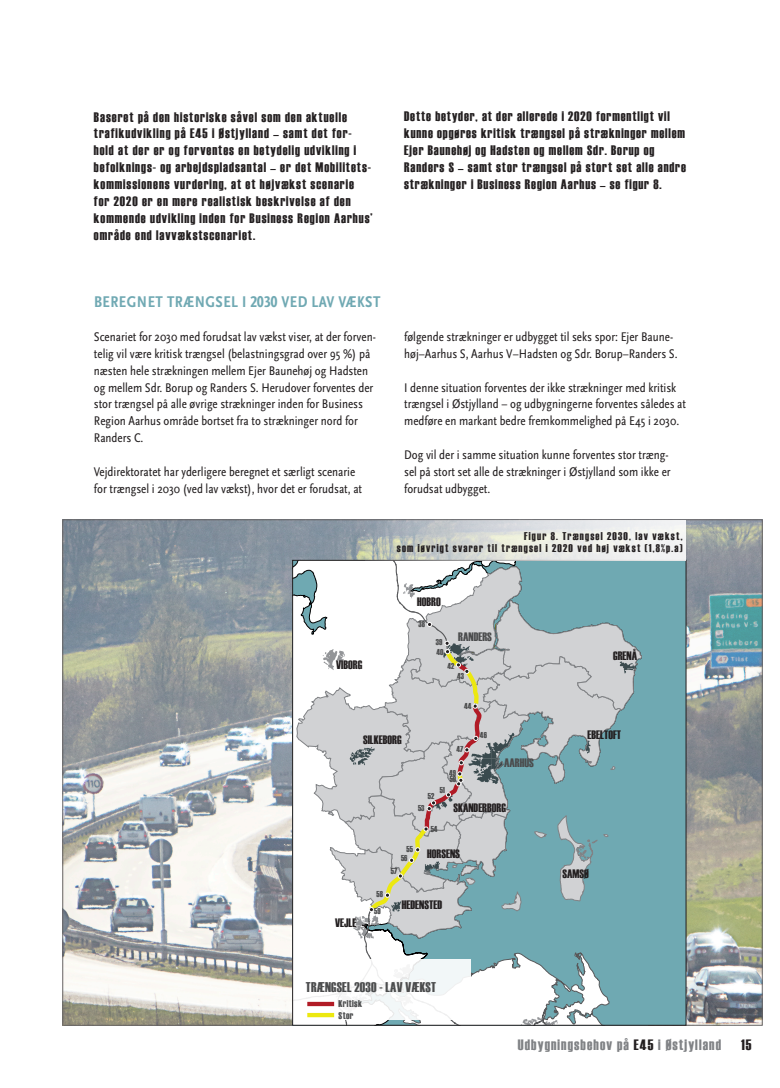
<style>
.page{position:relative;width:780px;height:1088px;background:#fff}
.page>*{position:absolute;margin:0;border:0;box-sizing:border-box;transform-origin:0 0}
.t1{font:700 condensed 16.25px "Scala Sans OT";letter-spacing:.03em;color:#70a9b3}
.t2{font:15px "Haettenschweiler";letter-spacing:.075em;color:#808285}
.t3{font:15px "Haettenschweiler";color:#231f20}
.t4{font:14.12px "Haettenschweiler";letter-spacing:.015em;color:#4b4c4d}
.t5{font:13.75px/16.9px "Haettenschweiler";letter-spacing:.07em;color:#231f20}
.t6{font:condensed 13.12px/16.9px "Scala Sans OT";color:#231f20}
.t7{font:12.25px "Haettenschweiler";color:#231f20}
.t8{font:12.25px "Haettenschweiler";color:#4b4c4d}
.t9{font:11.25px/11.2px "Haettenschweiler";letter-spacing:.105em;color:#231f20;text-align:right}
.t10{font:9.75px/11.8px "Haettenschweiler";letter-spacing:.04em;color:#4b4c4d}
.t11{font:8.62px/10px "Haettenschweiler";color:#4b4c4d}
.t12{font:condensed 8.62px "Scala Sans OT";color:#4b4c4d}
.s1{color:#231f20}
</style>
<div class="page">
<img style="left:65px;top:522px;width:695px;height:501px">
<div style="left:292px;top:560px;width:394px;height:465px;background:#6fa9b2"></div>
<svg style="left:292px;top:556px;width:349px;height:470px"></svg>
<div style="left:292px;top:959px;width:179px;height:61px;background:linear-gradient(to right,#fefdfc,#f7f9fa)"></div>
<hr style="left:307px;top:1013px;width:27px;height:4px;background:#ece810">
<hr style="left:307px;top:1002px;width:27px;height:4px;background:#b11b26">
<svg style="left:366px;top:520px;width:320px;height:40px"></svg>
<p class="t5" style="left:94px;top:108px;width:280px">Baseret på den historiske såvel som den aktuelle trafikudvikling på E45 i Østjylland – samt det for&shy;hold at der er og forventes en betydelig udvikling i befolknings- og arbejdspladsantal – er det Mobilitets&shy;kommissionens vurdering, at et højvækst scenarie for 2020 er en mere realistisk beskrivelse af den kommende udvikling inden for Business Region Aarhus’ område end lavvækstscenariet.</p>
<p class="t5" style="left:404px;top:108px;width:283px">Dette betyder, at der allerede i 2020 formentligt vil kunne opgøres kritisk trængsel på strækninger mellem Ejer Baunehøj og Hadsten og mellem Sdr. Borup og Randers S – samt stor trængsel på stort set alle andre strækninger i Business Region Aarhus – se figur 8.</p>
<p class="t1" style="left:94px;top:293px;width:288px">BEREGNET TRÆNGSEL I 2030 VED LAV VÆKST</p>
<p class="t6" style="left:94px;top:328px;width:283px">Scenariet for 2030 med forudsat lav vækst viser, at der forven&shy;telig vil være kritisk trængsel (belastningsgrad over 95 %) på næsten hele strækningen mellem Ejer Baunehøj og Hadsten og mellem Sdr. Borup og Randers S. Herudover forventes der stor trængsel på alle øvrige strækninger inden for Business Region Aarhus område bortset fra to strækninger nord for Randers C.</p>
<p class="t6" style="left:94px;top:463px;width:270px">Vejdirektoratet har yderligere beregnet et særligt scenarie for trængsel i 2030 (ved lav vækst), hvor det er forudsat, at</p>
<p class="t6" style="left:404px;top:328px;width:275px">følgende strækninger er udbygget til seks spor: Ejer Baune&shy;høj–Aarhus S, Aarhus V–Hadsten og Sdr. Borup–Randers S.</p>
<p class="t6" style="left:404px;top:379px;width:283px">I denne situation forventes der ikke strækninger med kritisk trængsel i Østjylland – og udbygningerne forventes således at medføre en markant bedre fremkommelighed på E45 i 2030.</p>
<p class="t6" style="left:404px;top:447px;width:268px">Dog vil der i samme situation kunne forventes stor træng&shy;sel på stort set alle de strækninger i Østjylland som ikke er forudsat udbygget.</p>
<p class="t9" style="left:397px;top:531px;width:287px">Figur 8. Trængsel 2030, lav vækst,<br>som iøvrigt svarer til trængsel i 2020 ved høj vækst (1,8%p.a)</p>
<p class="t7" style="left:336px;top:657px;width:28px">VIBORG</p>
<p class="t7" style="left:417px;top:593px;width:25px">HOBRO</p>
<p class="t11" style="left:418px;top:619px;width:8px">38</p>
<p class="t11" style="left:436px;top:637px;width:9px">39<br>40</p>
<p class="t8" style="left:458px;top:628px;width:35px">RANDERS</p>
<p class="t11" style="left:447px;top:661px;width:9px">42</p>
<p class="t11" style="left:457px;top:671px;width:8px">43</p>
<p class="t11" style="left:464px;top:701px;width:9px">44</p>
<p class="t7" style="left:613px;top:647px;width:26px">GRENÅ</p>
<p class="t7" style="left:363px;top:732px;width:40px">SILKEBORG</p>
<p class="t11" style="left:456px;top:744px;width:9px">47</p>
<p class="t11" style="left:449px;top:768px;width:9px">49</p>
<p class="t11" style="left:449px;top:774px;width:8px">50</p>
<p class="t11" style="left:439px;top:785px;width:7px">51</p>
<p class="t11" style="left:428px;top:791px;width:8px">52</p>
<p class="t11" style="left:480px;top:730px;width:8px">46</p>
<p class="t8" style="left:504px;top:755px;width:31px">AARHUS</p>
<p class="t11" style="left:418px;top:802px;width:8px">53</p>
<p class="t11" style="left:430px;top:824px;width:9px">54</p>
<p class="t7" style="left:453px;top:799px;width:54px">SKANDERBORG</p>
<p class="t7" style="left:335px;top:915px;width:23px">VEJLE</p>
<p class="t11" style="left:376px;top:889px;width:8px">58</p>
<p class="t11" style="left:374px;top:905px;width:8px">59</p>
<p class="t11" style="left:406px;top:843px;width:8px">55</p>
<p class="t11" style="left:401px;top:853px;width:8px">56</p>
<p class="t11" style="left:391px;top:866px;width:8px">57</p>
<p class="t7" style="left:427px;top:845px;width:34px">HORSENS</p>
<p class="t7" style="left:402px;top:897px;width:42px">HEDENSTED</p>
<p class="t4" style="left:306px;top:977px;width:132px">TRÆNGSEL 2030 - LAV VÆKST</p>
<p class="t12" style="left:357px;top:984px;width:32px">KOLDING</p>
<p class="t10" style="left:338px;top:997px;width:25px">Kritisk<br>Stor</p>
<p class="t7" style="left:587px;top:726px;width:35px">EBELTOFT</p>
<p class="t7" style="left:562px;top:865px;width:28px">SAMSØ</p>
<p class="t2" style="left:518px;top:1034px;width:205px">Udbygningsbehov på <span class="s1">E45</span> i Østjylland</p>
<p class="t3" style="left:741px;top:1034px;width:12px">15</p>
</div>
